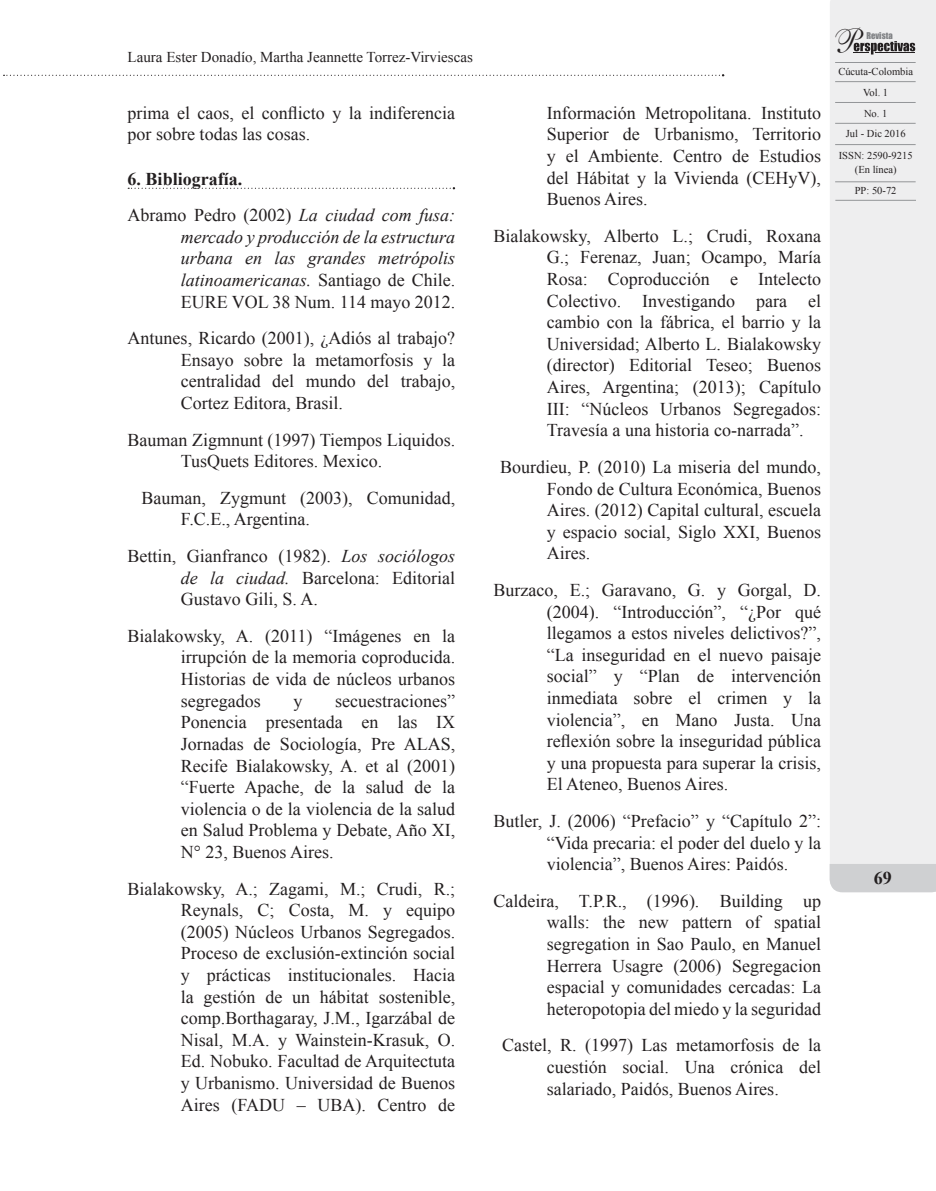
<style>
.page{position:relative;width:936px;height:1191px;background:#fff}
.page>*{position:absolute;margin:0;border:0;box-sizing:border-box;transform-origin:0 0}
.t1{font:18px/21.6px "Times New Roman";color:#231f20;text-align:justify}
.t2{font:italic 18px/21.6px "Times New Roman";color:#231f20;text-align:justify}
.t3{font:700 18px "Times New Roman";color:#231f20}
.t4{font:15px "Times New Roman";color:#231f20}
.t5{font:10.5px/20.7px "Times New Roman";color:#231f20;text-align:center}
.t6{font:8.55px "Impact";color:#808285}
.s1{font-weight:700}
.s2{font-style:italic}
.s3{font-style:normal}
</style>
<div class="page">
<div style="left:830px;top:0;width:105px;height:864px;background:#eeeeef"></div>
<div style="left:829px;top:864px;width:106px;height:28px;background:#cfd0d2"></div>
<hr style="left:835px;top:81px;width:80px;height:1px;background:#939598">
<hr style="left:835px;top:102px;width:80px;height:1px;background:#939598">
<hr style="left:835px;top:123px;width:80px;height:1px;background:#939598">
<hr style="left:835px;top:62px;width:80px;height:1px;background:#939598">
<hr style="left:835px;top:144px;width:80px;height:1px;background:#939598">
<hr style="left:835px;top:181px;width:80px;height:1px;background:#939598">
<svg style="left:128px;top:187px;width:327px;height:2px"></svg>
<svg style="left:4px;top:74px;width:720px;height:2px"></svg>
<hr style="left:835px;top:200px;width:80px;height:1px;background:#939598">
<svg style="left:834px;top:26px;width:81px;height:28px;background:#c6c5c6"></svg>
<p class="t4" style="left:128px;top:47px;width:347px">Laura Ester Donadío, Martha Jeannette Torrez-Virviescas</p>
<p class="t1" style="left:128px;top:102px;width:329px">prima el caos, el conflicto y la indiferencia por sobre todas las cosas.</p>
<p class="t1" style="left:128px;top:160px;width:329px;line-height:36.6px"><span class="s1">6. Bibliografía.<br></span>Abramo Pedro (2002) <span class="s2">La ciudad com fusa:</span></p>
<p class="t2" style="left:181px;top:225px;width:276px">mercado y producción de la estructura urbana en las grandes metrópolis latinoamericanas. <span class="s3">Santiago de Chile.<br>EURE VOL 38 Num. 114 mayo 2012.</span></p>
<p class="t1" style="left:181px;top:327px;width:276px;text-indent:-53px">Antunes, Ricardo (2001), ¿Adiós al trabajo?<br>Ensayo sobre la metamorfosis y la centralidad del mundo del trabajo, Cortez Editora, Brasil.</p>
<p class="t1" style="left:181px;top:428px;width:276px;text-indent:-53px">Bauman Zigmnunt (1997) Tiempos Liquidos.<br>TusQuets Editores. Mexico.</p>
<p class="t1" style="left:181px;top:487px;width:276px;text-indent:-39px">Bauman, Zygmunt (2003), Comunidad,<br>F.C.E., Argentina.</p>
<p class="t1" style="left:181px;top:545px;width:276px;text-indent:-53px">Bettin, Gianfranco (1982). <span class="s2">Los sociólogos de la ciudad.</span> Barcelona: Editorial Gustavo Gili, S. A.</p>
<p class="t1" style="left:181px;top:625px;width:276px;text-indent:-53px">Bialakowsky, A. (2011) “Imágenes en la irrupción de la memoria coproducida.<br>Historias de vida de núcleos urbanos segregados</p>
<p class="t1" style="left:181px;top:689px;width:276px;text-indent:154px">secuestraciones” Ponencia presentada en las IX Jornadas de Sociología, Pre ALAS, Recife Bialakowsky, A. et al (2001) “Fuerte Apache, de la salud de la violencia o de la violencia de la salud en Salud Problema y Debate, Año XI, N° 23, Buenos Aires.</p>
<p class="t1" style="left:181px;top:877px;width:276px;text-indent:-53px">Bialakowsky, A.; Zagami, M.; Crudi, R.; Reynals, C; Costa, M. y equipo (2005) Núcleos Urbanos Segregados.<br>Proceso de exclusión-extinción social y prácticas institucionales. Hacia la gestión de un hábitat sostenible, comp.Borthagaray, J.M., Igarzábal de Nisal, M.A. y Wainstein-Krasuk, O.<br>Ed. Nobuko. Facultad de Arquitectuta y Urbanismo. Universidad de Buenos Aires (FADU – UBA). Centro de</p>
<p class="t1" style="left:293px;top:689px;width:10px">y</p>
<p class="t1" style="left:546px;top:102px;width:276px">Información Metropolitana. Instituto Superior de Urbanismo, Territorio y el Ambiente. Centro de Estudios del Hábitat y la Vivienda (CEHyV), Buenos Aires.</p>
<p class="t1" style="left:546px;top:225px;width:276px;text-indent:-53px">Bialakowsky, Alberto L.; Crudi, Roxana G.; Ferenaz, Juan; Ocampo, María Rosa: Coproducción e Intelecto Colectivo. Investigando para el cambio con la fábrica, el barrio y la Universidad; Alberto L. Bialakowsky (director) Editorial Teseo; Buenos Aires, Argentina; (2013); Capítulo III: “Núcleos Urbanos Segregados:<br>Travesía a una historia co-narrada”.</p>
<p class="t1" style="left:546px;top:456px;width:276px;text-indent:-46px">Bourdieu, P. (2010) La miseria del mundo, Fondo de Cultura Económica, Buenos Aires. (2012) Capital cultural, escuela y espacio social, Siglo XXI, Buenos Aires.</p>
<p class="t1" style="left:546px;top:579px;width:276px;text-indent:-53px">Burzaco, E.; Garavano, G. y Gorgal, D. (2004). “Introducción”, “¿Por qué llegamos a estos niveles delictivos?”, “La inseguridad en el nuevo paisaje social” y “Plan de intervención inmediata sobre el crimen y la violencia”, en Mano Justa. Una reflexión sobre la inseguridad pública y una propuesta para superar la crisis, El Ateneo, Buenos Aires.</p>
<p class="t1" style="left:546px;top:810px;width:276px;text-indent:-53px">Butler, J. (2006) “Prefacio” y “Capítulo 2”: “Vida precaria: el poder del duelo y la violencia”, Buenos Aires: Paidós.</p>
<p class="t1" style="left:546px;top:889px;width:276px;text-indent:-53px">Caldeira, T.P.R., (1996). Building up walls: the new pattern of spatial segregation in Sao Paulo, en Manuel Herrera Usagre (2006) Segregacion espacial y comunidades cercadas: La heteropotopia del miedo y la seguridad</p>
<p class="t1" style="left:546px;top:1034px;width:276px;text-indent:-45px">Castel, R. (1997) Las metamorfosis de la cuestión social. Una crónica del salariado, Paidós, Buenos Aires.</p>
<p class="t6" style="left:866px;top:29px;width:28px">Revista</p>
<p class="t5" style="left:838px;top:61px;width:76px">Cúcuta-Colombia<br>Vol. 1<br>No. 1<br>Jul - Dic 2016</p>
<p class="t5" style="left:838px;top:149px;width:75px;line-height:13.5px">ISSN: 2590-9215 (En línea)</p>
<p class="t5" style="left:854px;top:180px;width:43px">PP: 50-72</p>
<p class="t3" style="left:873px;top:866px;width:19px">69</p>
</div>
